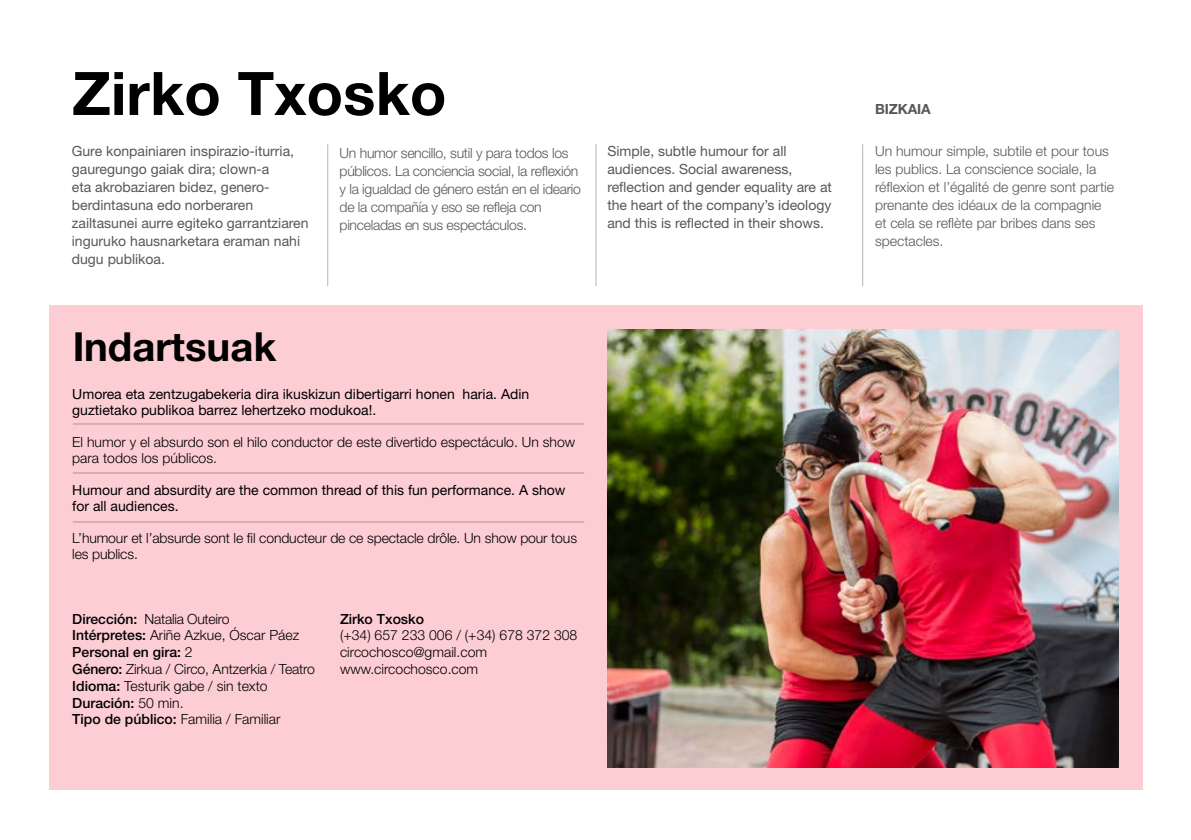
<style>
.page{position:relative;width:1191px;height:840px;background:#fff}
.page>*{position:absolute;margin:0;border:0;box-sizing:border-box;transform-origin:0 0}
.t1{font:700 60px "Helvetica Neue LT Std";color:#000}
.t2{font:700 40px "Helvetica Neue LT Std";color:#000}
.t3{font:300 14px/16.8px "Helvetica Neue LT Std";color:#000}
.t4{font:14px/18px "Helvetica Neue LT Std";color:#575756}
.t5{font:300 14px/18px "Helvetica Neue LT Std";letter-spacing:-.01em;color:#575756}
.t6{font:14px/16px "Helvetica Neue LT Std";color:#000}
.t7{font:500 14px "Helvetica Neue LT Std";color:#000}
.t8{font:700 14px "Helvetica Neue LT Std";letter-spacing:-.01em;color:#575756}
.s1{font-weight:500}
</style>
<div class="page">
<div style="left:49px;top:305px;width:1093px;height:484px;background:#fdcdd4"></div>
<hr style="left:73px;top:423px;width:511px;height:1px;background:#000">
<hr style="left:73px;top:472px;width:511px;height:1px;background:#000">
<hr style="left:73px;top:521px;width:511px;height:1px;background:#000">
<hr style="left:327px;top:144px;width:1px;height:142px;background:#000">
<hr style="left:595px;top:144px;width:1px;height:142px;background:#000">
<hr style="left:862px;top:144px;width:1px;height:142px;background:#000">
<img style="left:607px;top:330px;width:511px;height:437px">
<h1 class="t1" style="left:72px;top:56px;width:376px">Zirko Txosko</h1>
<p class="t8" style="left:875px;top:101px;width:57px">BIZKAIA</p>
<p class="t4" style="left:72px;top:142px;width:238px">Gure konpainiaren inspirazio-iturria, gauregungo gaiak dira; clown-a<br>eta akrobaziaren bidez, genero&shy;berdintasuna edo norberaren zailtasunei aurre egiteko garrantziaren inguruko hausnarketara eraman nahi dugu publikoa.</p>
<p class="t5" style="left:339px;top:144px;width:243px">Un humor sencillo, sutil y para todos los públicos. La conciencia social, la reflexión y la igualdad de género están en el ideario de la compañía y eso se refleja con pinceladas en sus espectáculos.</p>
<p class="t4" style="left:607px;top:142px;width:226px">Simple, subtle humour for all audiences. Social awareness, reflection and gender equality are at the heart of the company’s ideology and this is reflected in their shows.</p>
<p class="t5" style="left:875px;top:142px;width:240px">Un humour simple, subtile et pour tous les publics. La conscience sociale, la réflexion et l’égalité de genre sont partie prenante des idéaux de la compagnie et cela se reflète par bribes dans ses spectacles.</p>
<h2 class="t2" style="left:72px;top:322px;width:206px">Indartsuak</h2>
<p class="t6" style="left:72px;top:385px;width:458px">Umorea eta zentzugabekeria dira ikuskizun dibertigarri honen haria. Adin guztietako publikoa barrez lehertzeko modukoa!.</p>
<p class="t3" style="left:72px;top:433px;width:504px;line-height:16px">El humor y el absurdo son el hilo conductor de este divertido espectáculo. Un show para todos los públicos.</p>
<p class="t6" style="left:72px;top:481px;width:495px">Humour and absurdity are the common thread of this fun performance. A show for all audiences.</p>
<p class="t3" style="left:72px;top:529px;width:506px;line-height:16px">L’humour et l’absurde sont le fil conducteur de ce spectacle drôle. Un show pour tous les publics.</p>
<p class="t3" style="left:72px;top:609px;width:244px"><span class="s1">Dirección:</span> Natalia Outeiro<br><span class="s1">Intérpretes:</span> Ariñe Azkue, Óscar Páez<br><span class="s1">Personal en gira:</span> 2<br><span class="s1">Género:</span> Zirkua / Circo, Antzerkia / Teatro<br><span class="s1">Idioma:</span> Testurik gabe / sin texto<br><span class="s1">Duración:</span> 50 min.<br><span class="s1">Tipo de público:</span> Familia / Familiar</p>
<p class="t7" style="left:340px;top:610px;width:86px">Zirko Txosko</p>
<p class="t3" style="left:340px;top:626px;width:239px">(+34) 657 233 006 / (+34) 678 372 308 circochosco@gmail.com www.circochosco.com</p>
</div>
